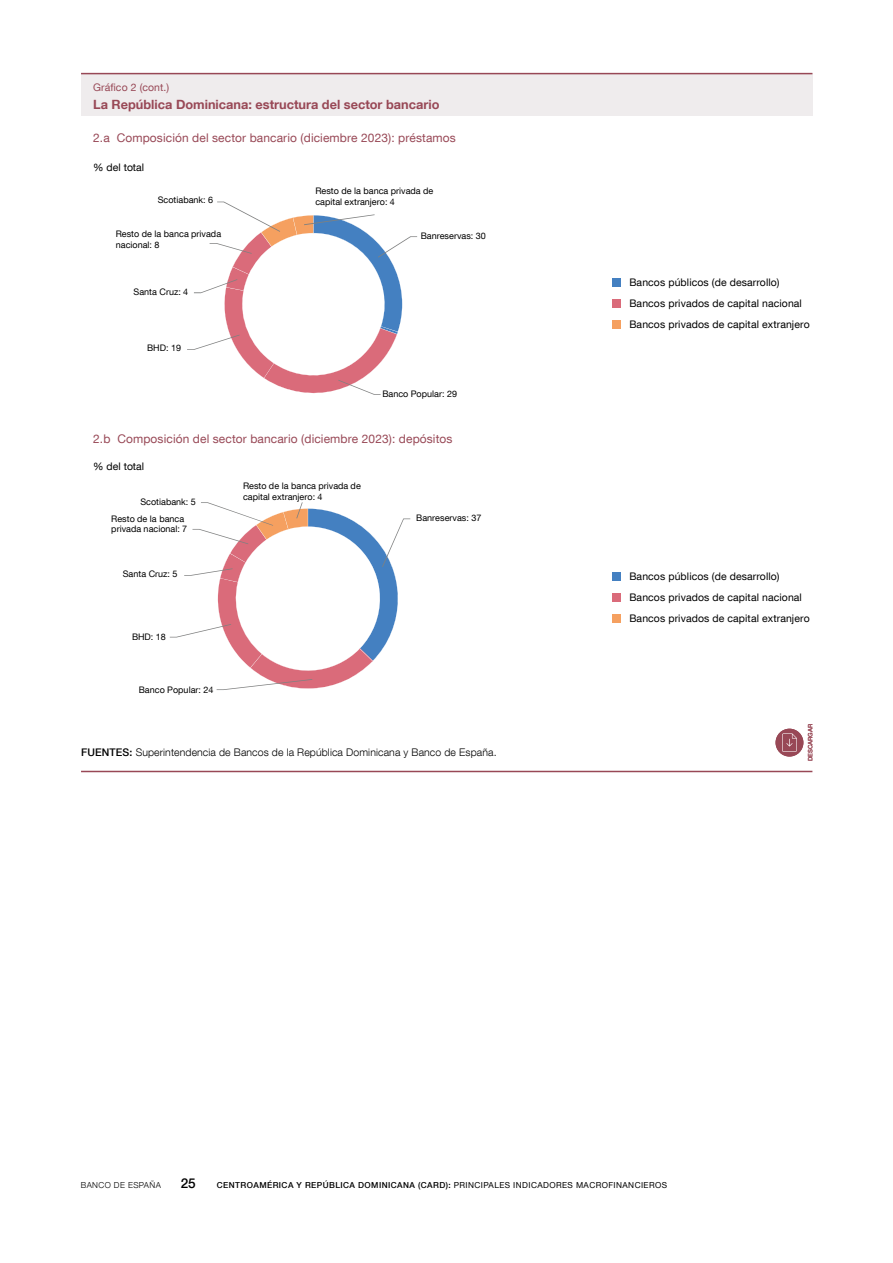
<style>
.page{position:relative;width:893px;height:1263px;background:#fff}
.page>*{position:absolute;margin:0;border:0;box-sizing:border-box;transform-origin:0 0}
.t1{font:500 13.5px "Bd E Neue Helvetica";color:#000}
.t2{font:700 12.75px "Bd E Neue Helvetica";color:#984856}
.t3{font:12px "Bd E Neue Helvetica";letter-spacing:.01em;color:#984856}
.t4{font:10.5px "Bd E Neue Helvetica";letter-spacing:.01em;color:#000}
.t5{font:300 10.5px "Bd E Neue Helvetica";letter-spacing:.01em;color:#000}
.t6{font:10.5px "Bd E Neue Helvetica";letter-spacing:.01em;color:#984856}
.t7{font:9px/10.8px "Bd E Neue Helvetica";letter-spacing:.005em;color:#000}
.t8{font:500 8.25px "Bd E Neue Helvetica";letter-spacing:.05em;color:#000}
.t9{font:300 8.25px "Bd E Neue Helvetica";letter-spacing:.05em;color:#000}
.t10{font:500 6px "Bd E Neue Helvetica";color:#984856}
.s1{font-weight:500}
.s2{font-weight:400}
</style>
<div class="page">
<hr style="left:81px;top:771px;width:731px;height:1px;background:#984856">
<div style="left:613px;top:614px;width:8px;height:9px;background:#f5a060"></div>
<div style="left:613px;top:593px;width:8px;height:9px;background:#da6b7a"></div>
<div style="left:613px;top:572px;width:8px;height:9px;background:#4480c1"></div>
<div style="left:613px;top:320px;width:8px;height:8px;background:#f5a060"></div>
<div style="left:613px;top:299px;width:8px;height:8px;background:#da6b7a"></div>
<div style="left:613px;top:278px;width:8px;height:8px;background:#4480c1"></div>
<div style="left:81px;top:74px;width:731px;height:42px;background:#efeced"></div>
<hr style="left:81px;top:73px;width:731px;height:1px;background:#984856">
<svg style="left:187px;top:202px;width:230px;height:193px"></svg>
<svg style="left:170px;top:502px;width:241px;height:188px"></svg>
<div style="left:775px;top:729px;width:28px;height:27px;background:#984856;border-radius:50%"></div>
<svg style="left:782px;top:733px;width:15px;height:19px"></svg>
<p class="t6" style="left:93px;top:81px;width:78px">Gráfico 2 (cont.)</p>
<p class="t2" style="left:93px;top:96px;width:348px">La República Dominicana: estructura del sector bancario</p>
<p class="t3" style="left:93px;top:130px;width:364px">2.a Composición del sector bancario (diciembre 2023): préstamos</p>
<p class="t4" style="left:93px;top:161px;width:52px">% del total</p>
<p class="t7" style="left:158px;top:195px;width:57px">Scotiabank: 6</p>
<p class="t7" style="left:315px;top:185px;width:119px">Resto de la banca privada de capital extranjero: 4</p>
<p class="t7" style="left:116px;top:228px;width:107px">Resto de la banca privada nacional: 8</p>
<p class="t7" style="left:134px;top:286px;width:56px">Santa Cruz: 4</p>
<p class="t7" style="left:147px;top:342px;width:35px">BHD: 19</p>
<p class="t7" style="left:421px;top:230px;width:67px">Banreservas: 30</p>
<p class="t7" style="left:382px;top:388px;width:76px">Banco Popular: 29</p>
<p class="t3" style="left:93px;top:431px;width:361px">2.b Composición del sector bancario (diciembre 2023): depósitos</p>
<p class="t4" style="left:93px;top:460px;width:52px">% del total</p>
<p class="t7" style="left:140px;top:496px;width:57px">Scotiabank: 5</p>
<p class="t7" style="left:111px;top:513px;width:77px">Resto de la banca privada nacional: 7</p>
<p class="t7" style="left:123px;top:568px;width:56px">Santa Cruz: 5</p>
<p class="t7" style="left:132px;top:631px;width:35px">BHD: 18</p>
<p class="t7" style="left:139px;top:684px;width:76px">Banco Popular: 24</p>
<p class="t7" style="left:243px;top:480px;width:119px">Resto de la banca privada de capital extranjero: 4</p>
<p class="t7" style="left:416px;top:512px;width:67px">Banreservas: 37</p>
<p class="t5" style="left:81px;top:746px;width:417px"><span class="s1">FUENTES:</span> Superintendencia de Bancos de la República Dominicana y Banco de España.</p>
<p class="t4" style="left:629px;top:276px;width:152px">Bancos públicos (de desarrollo)</p>
<p class="t4" style="left:629px;top:296px;width:174px">Bancos privados de capital nacional</p>
<p class="t4" style="left:629px;top:318px;width:182px">Bancos privados de capital extranjero</p>
<p class="t4" style="left:629px;top:570px;width:152px">Bancos públicos (de desarrollo)</p>
<p class="t4" style="left:629px;top:591px;width:174px">Bancos privados de capital nacional</p>
<p class="t4" style="left:629px;top:612px;width:182px">Bancos privados de capital extranjero</p>
<p class="t10" style="left:807px;top:761px;width:39px;rotate:-90deg">DESCARGAR</p>
<p class="t9" style="left:81px;top:1180px;width:82px">BANCO DE ESPAÑA</p>
<h1 class="t1" style="left:181px;top:1175px;width:16px">25</h1>
<p class="t8" style="left:217px;top:1180px;width:452px">CENTROAMÉRICA Y REPÚBLICA DOMINICANA (CARD): <span class="s2">PRINCIPALES INDICADORES MACROFINANCIEROS</span></p>
</div>
